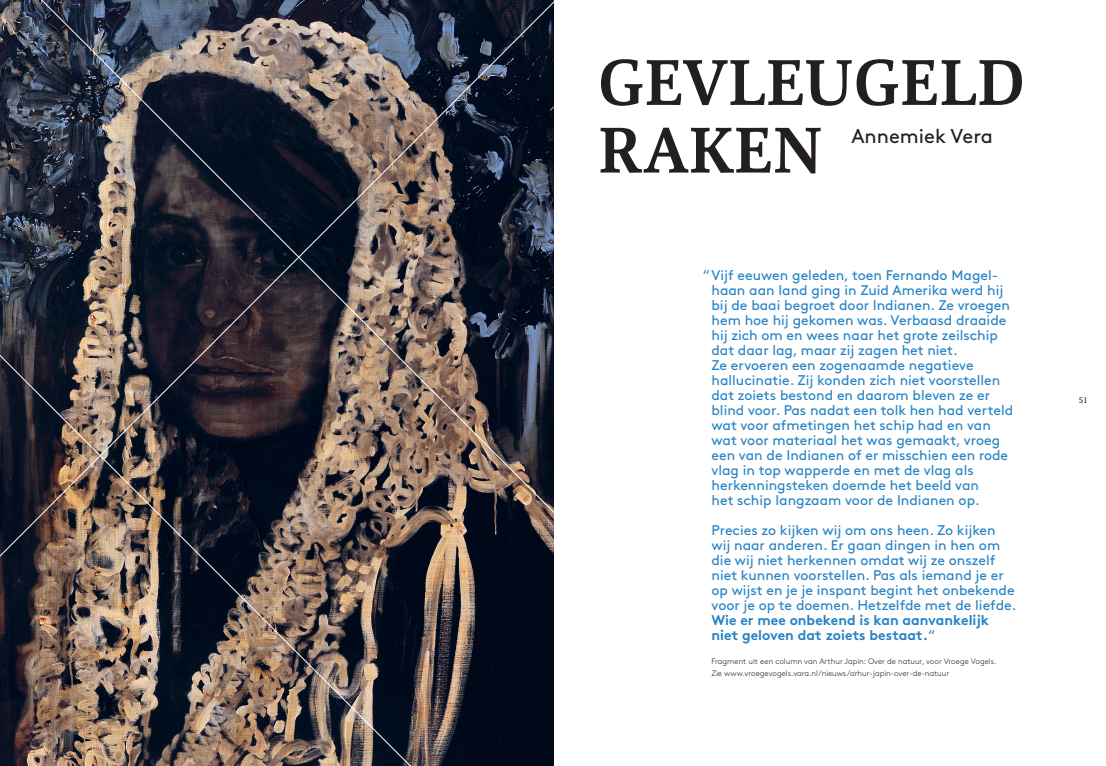
<style>
.page{position:relative;width:1106px;height:766px;background:#fff}
.page>*{position:absolute;margin:0;border:0;box-sizing:border-box;transform-origin:0 0}
.t1{font:700 68px/67.6px "Marbach";letter-spacing:.005em;color:#231f20}
.t2{font:20px "Brown Std";color:#231f20}
.t3{font:14px/15px "Brown Std";color:#2783c5}
.t4{font:700 14px/15px "Brown Std";color:#2783c5}
.t5{font:9px "Marbach";color:#231f20}
.t6{font:300 8px/12px "Brown Std";color:#231f20}
.s1{font-weight:400}
</style>
<div class="page">
<img style="left:0;top:0;width:554px;height:765px">
<h1 class="t1" style="left:598px;top:48px;width:427px">GEVLEUGELD<br>RAKEN</h1>
<h2 class="t2" style="left:851px;top:124px;width:143px">Annemiek Vera</h2>
<p class="t3" style="left:711px;top:268px;width:303px;text-indent:-8px">“ Vijf eeuwen geleden, toen Fernando Magel&shy;haan aan land ging in Zuid Amerika werd hij bij de baai begroet door Indianen. Ze vroegen hem hoe hij gekomen was. Verbaasd draaide hij zich om en wees naar het grote zeilschip dat daar lag, maar zij zagen het niet.<br>Ze ervoeren een zogenaamde negatieve hallucinatie. Zij konden zich niet voorstellen dat zoiets bestond en daarom bleven ze er blind voor. Pas nadat een tolk hen had verteld wat voor afmetingen het schip had en van wat voor materiaal het was gemaakt, vroeg een van de Indianen of er misschien een rode vlag in top wapperde en met de vlag als herkenningsteken doemde het beeld van<br>het schip langzaam voor de Indianen op.</p>
<p class="t3" style="left:711px;top:523px;width:306px">Precies zo kijken wij om ons heen. Zo kijken wij naar anderen. Er gaan dingen in hen om die wij niet herkennen omdat wij ze onszelf niet kunnen voorstellen. Pas als iemand je er op wijst en je je inspant begint het onbekende voor je op te doemen. Hetzelfde met de liefde.</p>
<p class="t4" style="left:711px;top:612px;width:279px">Wie er mee onbekend is kan aanvankelijk niet geloven dat zoiets bestaat.<span class="s1">“</span></p>
<p class="t6" style="left:711px;top:655px;width:286px">Fragment uit een column van Arthur Japin: Over de natuur, voor Vroege Vogels.<br>Zie www.vroegevogels.vara.nl/nieuws/arhur-japin-over-de-natuur</p>
<p class="t5" style="left:1078px;top:394px;width:11px">51</p>
</div>
